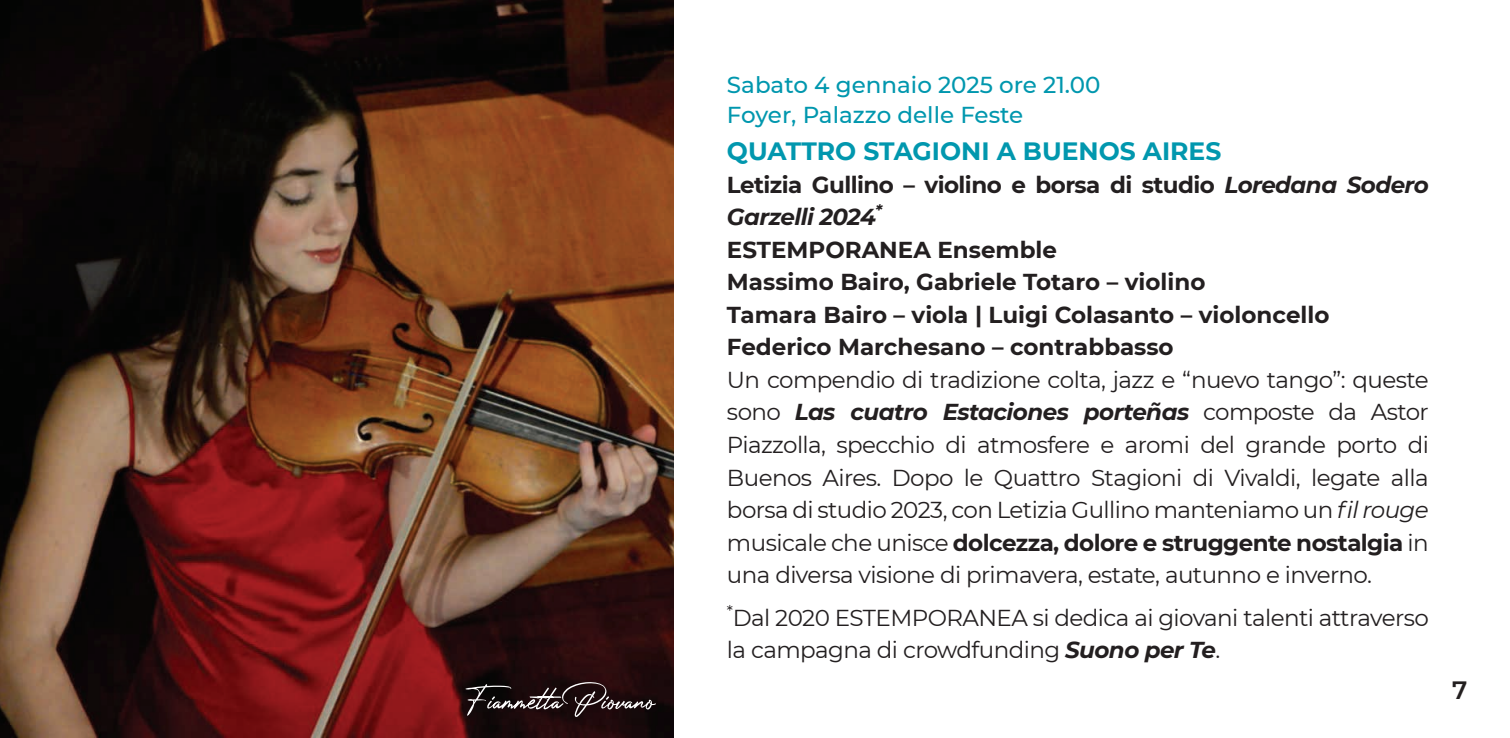
<style>
.page{position:relative;width:1510px;height:738px;background:#fff}
.page>*{position:absolute;margin:0;border:0;box-sizing:border-box;transform-origin:0 0}
.t1{font:700 25px "Montserrat";color:#0197ae}
.t2{font:600 25px "Montserrat";color:#231f20}
.t3{font:23px/32.5px "Montserrat";letter-spacing:-.025em;color:#231f20;text-align:justify}
.t4{font:700 23px/32.5px "Montserrat";color:#231f20}
.t5{font:500 23px/30px "Montserrat";color:#0197ae}
.s1{font-style:italic}
.s2{font-weight:700;font-style:italic}
.s3{font-weight:700}
</style>
<div class="page">
<img style="left:0;top:0;width:673px;height:737px">
<svg style="left:465px;top:681px;width:191px;height:35px"></svg>
<p class="t5" style="left:727px;top:68px;width:375px">Sabato 4 gennaio 2025 ore 21.00<br>Foyer, Palazzo delle Feste</p>
<p class="t1" style="left:727px;top:133px;width:496px">QUATTRO STAGIONI A BUENOS AIRES</p>
<p class="t4" style="left:727px;top:167px;width:703px">Letizia Gullino – violino e borsa di studio <span class="s1">Loredana Sodero Garzelli 2024</span><sup>*<br></sup>ESTEMPORANEA Ensemble<br>Massimo Bairo, Gabriele Totaro – violino<br>Tamara Bairo – viola | Luigi Colasanto – violoncello Federico Marchesano – contrabbasso</p>
<p class="t3" style="left:727px;top:362px;width:703px">Un compendio di tradizione colta, jazz e “nuevo tango”: queste sono <span class="s2">Las cuatro Estaciones porteñas</span> composte da Astor Piazzolla, specchio di atmosfere e aromi del grande porto di Buenos Aires. Dopo le Quattro Stagioni di Vivaldi, legate alla borsa di studio 2023, con Letizia Gullino manteniamo un <span class="s1">fil rouge </span>musicale che unisce <span class="s3">dolcezza, dolore e struggente nostalgia</span> in una diversa visione di primavera, estate, autunno e inverno.</p>
<p class="t3" style="left:727px;top:600px;width:703px"><sup>*</sup>Dal 2020 ESTEMPORANEA si dedica ai giovani talenti attraverso la campagna di crowdfunding <span class="s2">Suono per Te</span>.</p>
<p class="t2" style="left:1452px;top:671px;width:17px">7</p>
</div>
